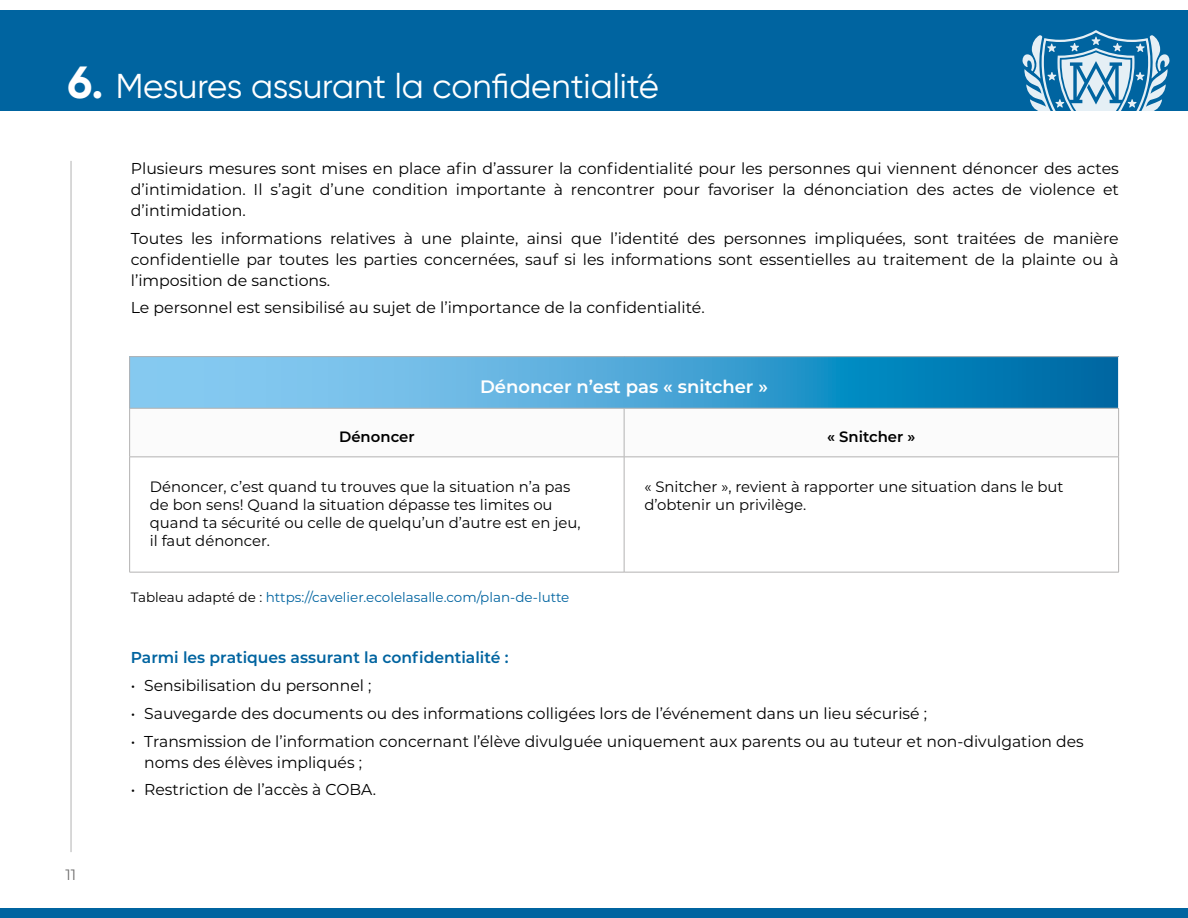
<style>
.page{position:relative;width:1188px;height:918px;background:#fff}
.page>*{position:absolute;margin:0;border:0;box-sizing:border-box;transform-origin:0 0}
.t1{font:34.5px "Gilroy";color:#fff}
.t2{font:600 18px "Montserrat";color:#fff}
.t3{font:15.75px/21px "Montserrat";color:#000;text-align:justify}
.t4{font:600 15.75px "Montserrat";color:#0064a0}
.t5{font:15px/18px "Montserrat";color:#000}
.t6{font:600 15px "Montserrat";color:#000}
.t7{font:15px "Montserrat";color:#706f6f}
.t8{font:13.5px "Montserrat";color:#0064a0}
.s1{font-weight:700;font-size:45px}
.s2{color:#000}
</style>
<div class="page">
<div style="left:0;top:11px;width:1188px;height:100px;background:#0064a0"></div>
<div style="left:0;top:908px;width:1188px;height:10px;background:#0064a0"></div>
<svg style="left:1022px;top:30px;width:148px;height:81px"></svg>
<hr style="left:71px;top:161px;width:1px;height:691px;background:#b3b2b2">
<svg style="left:130px;top:357px;width:988px;height:51px;background:#46a3d3"></svg>
<svg style="left:130px;top:409px;width:988px;height:48px"></svg>
<svg style="left:130px;top:458px;width:988px;height:114px"></svg>
<hr style="left:129px;top:356px;width:495px;height:1px;background:#b3b2b2">
<hr style="left:129px;top:357px;width:1px;height:51px;background:#b3b2b2">
<hr style="left:624px;top:356px;width:495px;height:1px;background:#b3b2b2">
<hr style="left:129px;top:408px;width:495px;height:1px;background:#b3b2b2">
<hr style="left:129px;top:408px;width:1px;height:49px;background:#b3b2b2">
<hr style="left:624px;top:408px;width:495px;height:1px;background:#b3b2b2">
<hr style="left:624px;top:408px;width:1px;height:49px;background:#b3b2b2">
<hr style="left:1118px;top:408px;width:1px;height:49px;background:#b3b2b2">
<hr style="left:129px;top:457px;width:495px;height:1px;background:#b3b2b2">
<hr style="left:129px;top:457px;width:1px;height:115px;background:#b3b2b2">
<hr style="left:624px;top:457px;width:495px;height:1px;background:#b3b2b2">
<hr style="left:624px;top:457px;width:1px;height:115px;background:#b3b2b2">
<hr style="left:1118px;top:457px;width:1px;height:115px;background:#b3b2b2">
<hr style="left:129px;top:572px;width:495px;height:1px;background:#b3b2b2">
<hr style="left:624px;top:572px;width:495px;height:1px;background:#b3b2b2">
<h1 class="t1" style="left:68px;top:65px;width:593px"><span class="s1">6.</span> Mesures assurant la confidentialité</h1>
<p class="t3" style="left:131px;top:157px;width:990px">Plusieurs mesures sont mises en place afin d’assurer la confidentialité pour les personnes qui viennent dénoncer des actes d’intimidation. Il s’agit d’une condition importante à rencontrer pour favoriser la dénonciation des actes de violence et d’intimidation.</p>
<p class="t3" style="left:131px;top:227px;width:990px">Toutes les informations relatives à une plainte, ainsi que l’identité des personnes impliquées, sont traitées de manière confidentielle par toutes les parties concernées, sauf si les informations sont essentielles au traitement de la plainte ou à l’imposition de sanctions.</p>
<p class="t3" style="left:131px;top:297px;width:575px">Le personnel est sensibilisé au sujet de l’importance de la confidentialité.</p>
<p class="t2" style="left:480px;top:374px;width:290px">Dénoncer n’est pas « snitcher »</p>
<p class="t6" style="left:339px;top:426px;width:77px">Dénoncer</p>
<p class="t6" style="left:827px;top:426px;width:90px">« Snitcher »</p>
<p class="t5" style="left:150px;top:477px;width:432px">Dénoncer, c’est quand tu trouves que la situation n’a pas de bon sens! Quand la situation dépasse tes limites ou quand ta sécurité ou celle de quelqu’un d’autre est en jeu, il faut dénoncer.</p>
<p class="t5" style="left:644px;top:477px;width:421px">« Snitcher », revient à rapporter une situation dans le but d’obtenir un privilège.</p>
<p class="t8" style="left:131px;top:588px;width:440px"><span class="s2">Tableau adapté de :</span> https://cavelier.ecolelasalle.com/plan-de-lutte</p>
<p class="t7" style="left:66px;top:865px;width:12px">11</p>
<p class="t4" style="left:131px;top:647px;width:379px">Parmi les pratiques assurant la confidentialité :</p>
<p class="t3" style="left:131px;top:674px;width:242px">• Sensibilisation du personnel ;</p>
<p class="t3" style="left:131px;top:702px;width:798px">• Sauvegarde des documents ou des informations colligées lors de l’événement dans un lieu sécurisé ;</p>
<p class="t3" style="left:144px;top:730px;width:941px;text-indent:-14px">• Transmission de l’information concernant l’élève divulguée uniquement aux parents ou au tuteur et non-divulgation des noms des élèves impliqués ;</p>
<p class="t3" style="left:131px;top:779px;width:247px">• Restriction de l’accès à COBA.</p>
</div>
